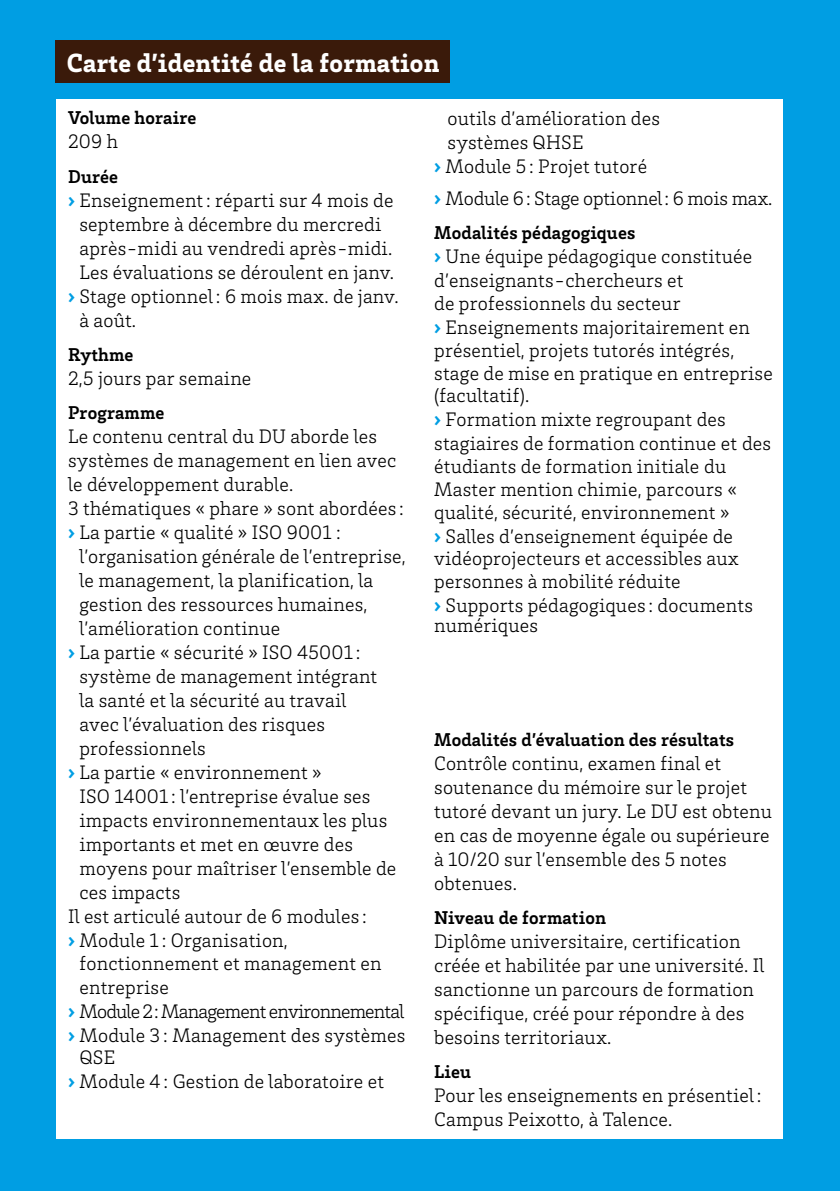
<style>
.page{position:relative;width:840px;height:1191px;background:#fff}
.page>*{position:absolute;margin:0;border:0;box-sizing:border-box;transform-origin:0 0}
.t1{font:900 27px "Brix Slab";letter-spacing:.01em;color:#fff}
.t2{font:300 20px/23.2px "Brix Slab";letter-spacing:.01em;color:#000}
.t3{font:300 20px "Brix Slab";letter-spacing:-.04em;color:#000}
.t4{font:300 20px "Brix Slab";letter-spacing:-.01em;color:#000}
.t5{font:700 19px "Brix Slab";letter-spacing:.01em;color:#000}
.s1{font-weight:900;color:#009ee3}
</style>
<div class="page">
<svg style="left:839px;top:546px;width:1px;height:231px"></svg>
<div style="left:0;top:0;width:839px;height:1191px;background:#009ee3"></div>
<div style="left:57px;top:99px;width:725px;height:1039px;background:#fff"></div>
<div style="left:55px;top:41px;width:395px;height:42px;background:#3a1a0a"></div>
<h1 class="t1" style="left:67px;top:45px;width:374px">Carte d’identité de la formation</h1>
<p class="t5" style="left:68px;top:106px;width:130px">Volume horaire</p>
<p class="t2" style="left:68px;top:129px;width:51px">209 h</p>
<p class="t5" style="left:68px;top:164px;width:52px">Durée</p>
<p class="t2" style="left:68px;top:187px;width:327px"><span class="s1">›</span> Enseignement: réparti sur 4 mois de</p>
<p class="t2" style="left:79px;top:211px;width:303px">septembre à décembre du mercredi</p>
<p class="t2" style="left:79px;top:235px;width:314px">après-midi au vendredi après-midi.</p>
<p class="t2" style="left:79px;top:259px;width:316px">Les évaluations se déroulent en janv.</p>
<p class="t2" style="left:68px;top:283px;width:332px"><span class="s1">›</span> Stage optionnel : 6 mois max. de janv.</p>
<p class="t2" style="left:79px;top:307px;width:58px">à août.</p>
<p class="t5" style="left:68px;top:342px;width:67px">Rythme</p>
<p class="t2" style="left:68px;top:366px;width:185px">2,5 jours par semaine</p>
<p class="t5" style="left:68px;top:400px;width:98px">Programme</p>
<p class="t2" style="left:68px;top:424px;width:310px">Le contenu central du DU aborde les</p>
<p class="t2" style="left:68px;top:448px;width:329px">systèmes de management en lien avec</p>
<p class="t2" style="left:68px;top:472px;width:226px">le développement durable.</p>
<p class="t2" style="left:68px;top:496px;width:337px">3 thématiques « phare » sont abordées :</p>
<p class="t2" style="left:68px;top:520px;width:274px"><span class="s1">›</span> La partie « qualité » ISO 9001 :</p>
<p class="t2" style="left:79px;top:544px;width:327px">l’organisation générale de l’entreprise,</p>
<p class="t2" style="left:79px;top:568px;width:295px">le management, la planification, la</p>
<p class="t2" style="left:79px;top:592px;width:289px">gestion des ressources humaines,</p>
<p class="t2" style="left:79px;top:616px;width:202px">l’amélioration continue</p>
<p class="t2" style="left:68px;top:640px;width:294px"><span class="s1">›</span> La partie « sécurité » ISO 45001 :</p>
<p class="t2" style="left:79px;top:664px;width:299px">système de management intégrant</p>
<p class="t2" style="left:79px;top:688px;width:268px">la santé et la sécurité au travail</p>
<p class="t2" style="left:79px;top:712px;width:247px">avec l’évaluation des risques</p>
<p class="t2" style="left:79px;top:736px;width:128px">professionnels</p>
<p class="t2" style="left:68px;top:760px;width:255px"><span class="s1">›</span> La partie « environnement »</p>
<p class="t2" style="left:79px;top:784px;width:292px">ISO 14001 : l’entreprise évalue ses</p>
<p class="t2" style="left:79px;top:808px;width:309px">impacts environnementaux les plus</p>
<p class="t2" style="left:79px;top:832px;width:275px">importants et met en œuvre des</p>
<p class="t2" style="left:79px;top:856px;width:318px">moyens pour maîtriser l’ensemble de</p>
<p class="t2" style="left:79px;top:880px;width:102px">ces impacts</p>
<p class="t2" style="left:68px;top:904px;width:300px">Il est articulé autour de 6 modules :</p>
<p class="t2" style="left:68px;top:928px;width:221px"><span class="s1">›</span> Module 1 : Organisation,</p>
<p class="t2" style="left:79px;top:951px;width:303px">fonctionnement et management en</p>
<p class="t2" style="left:79px;top:974px;width:91px">entreprise</p>
<p class="t3" style="left:68px;top:998px;width:337px"><span class="s1">›</span> Module 2: Management environnemental</p>
<p class="t2" style="left:68px;top:1022px;width:338px"><span class="s1">›</span> Module 3 : Management des systèmes</p>
<p class="t2" style="left:79px;top:1044px;width:37px">QSE</p>
<p class="t2" style="left:68px;top:1068px;width:317px"><span class="s1">›</span> Module 4 : Gestion de laboratoire et</p>
<p class="t2" style="left:447px;top:106px;width:214px">outils d’amélioration des</p>
<p class="t2" style="left:447px;top:130px;width:137px">systèmes QHSE</p>
<p class="t2" style="left:434px;top:154px;width:214px"><span class="s1">›</span> Module 5 : Projet tutoré</p>
<p class="t4" style="left:434px;top:186px;width:339px"><span class="s1">›</span> Module 6: Stage optionnel: 6 mois max.</p>
<p class="t5" style="left:434px;top:220px;width:203px">Modalités pédagogiques</p>
<p class="t2" style="left:434px;top:244px;width:340px"><span class="s1">›</span> Une équipe pédagogique constituée d’enseignants-chercheurs et<br>de professionnels du secteur<br><span class="s1">›</span> Enseignements majoritairement en présentiel, projets tutorés intégrés, stage de mise en pratique en entreprise (facultatif).<br><span class="s1">›</span> Formation mixte regroupant des stagiaires de formation continue et des étudiants de formation initiale du Master mention chimie, parcours « qualité, sécurité, environnement »<br><span class="s1">›</span> Salles d’enseignement équipée de vidéoprojecteurs et accessibles aux personnes à mobilité réduite<br><span class="s1">›</span> Supports pédagogiques : documents</p>
<p class="t2" style="left:434px;top:613px;width:105px">numériques</p>
<p class="t5" style="left:434px;top:727px;width:301px">Modalités d’évaluation des résultats</p>
<p class="t2" style="left:434px;top:750px;width:339px;line-height:24px">Contrôle continu, examen final et soutenance du mémoire sur le projet tutoré devant un jury. Le DU est obtenu en cas de moyenne égale ou supérieure à 10/20 sur l’ensemble des 5 notes obtenues.</p>
<p class="t5" style="left:434px;top:905px;width:173px">Niveau de formation</p>
<p class="t2" style="left:434px;top:928px;width:331px;line-height:24px">Diplôme universitaire, certification créée et habilitée par une université. Il sanctionne un parcours de formation spécifique, créé pour répondre à des besoins territoriaux.</p>
<p class="t5" style="left:434px;top:1059px;width:38px">Lieu</p>
<p class="t2" style="left:434px;top:1082px;width:328px;line-height:24px">Pour les enseignements en présentiel :<br>Campus Peixotto, à Talence.</p>
</div>
